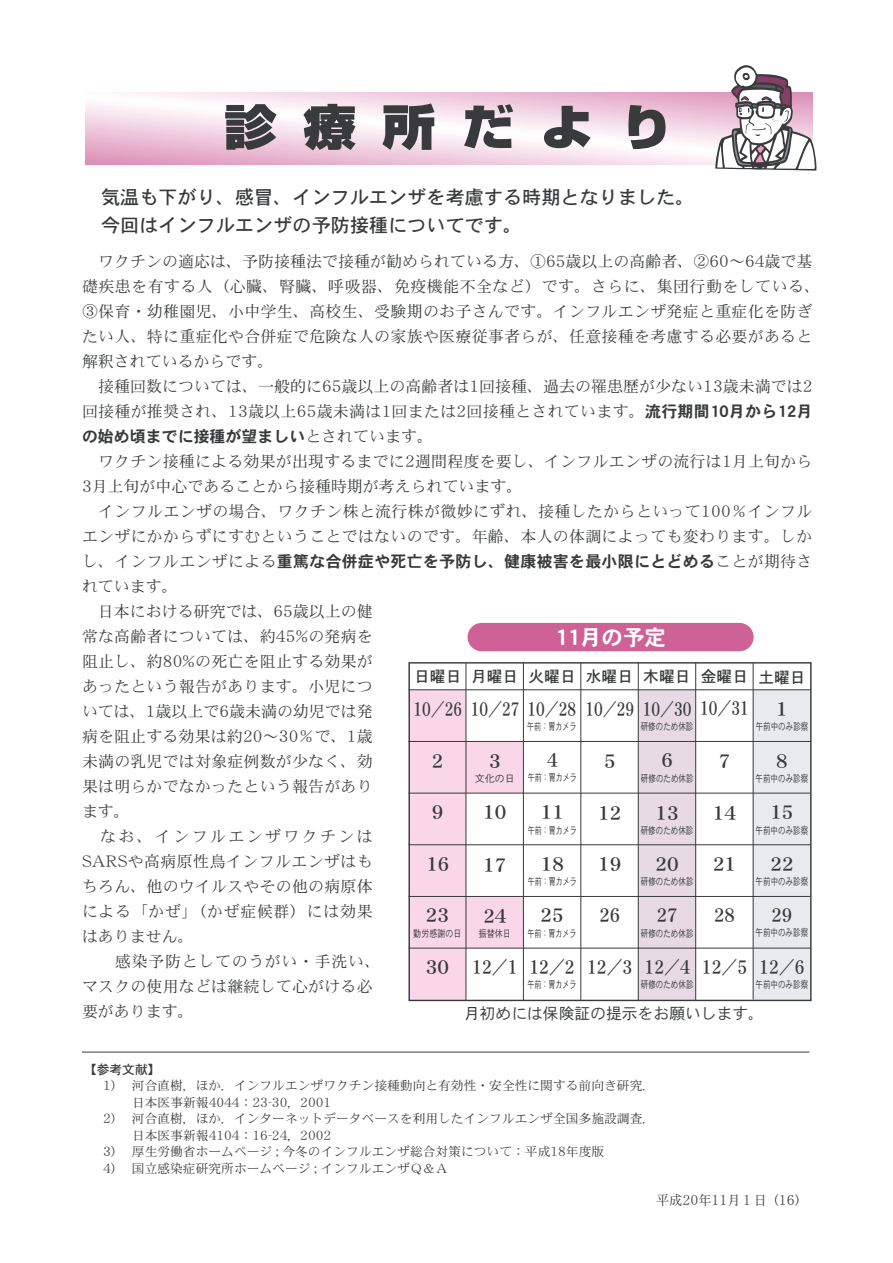
<style>
.page{position:relative;width:893px;height:1263px;background:#fff}
.page>*{position:absolute;margin:0;border:0;box-sizing:border-box;transform-origin:0 0}
.t1{font:900 47.85px "Shin Go";letter-spacing:.49em;color:#383a3b;scale:1.11 1}
.t2{font:21.6px "DFPHS Gothic CID W7";color:#fff}
.t3{font:19.2px/27.6px "DFPHS Gothic CID W5";color:#383a3b}
.t4{font:18.6px "DFPHS Mincho CID W7";color:#383a3b}
.t5{font:18.6px "DFPHS Mincho CID W7";color:#383a3b;scale:.75 1}
.t6{font:18.6px "DFPHS Mincho CID W7";color:#383a3b;scale:.85 1}
.t7{font:18.6px "DFPHS Mincho CID W7";color:#383a3b;scale:.9 1}
.t8{font:15.9px/25px "DFPHS Mincho CID W3";letter-spacing:.015em;color:#383a3b}
.t9{font:15.9px "DFPHS Gothic CID W7";letter-spacing:.015em;color:#383a3b}
.t10{font:15.9px "DFPHS Mincho CID W3";letter-spacing:.045em;color:#383a3b}
.t11{font:15.9px "DFPHS Mincho CID W3";letter-spacing:.15em;color:#383a3b}
.t12{font:15.75px "DFPHS Gothic CID W5";color:#383a3b}
.t13{font:15.75px "DFPHS Gothic CID W3";color:#383a3b}
.t14{font:13.8px "DFPHS Mincho CID W3";color:#383a3b;scale:.95 1}
.t15{font:12.75px/16.5px "DFPHS Mincho CID W3";color:#383a3b}
.t16{font:12.75px "DFPHS Gothic CID W5";color:#383a3b}
.t17{font:10.05px "DFPHS Gothic CID W3";color:#383a3b;scale:.75 1}
.t18{font:10.05px "DFPHS Gothic CID W3";color:#383a3b;scale:.7 1}
.t19{font:10.05px "DFPHS Gothic CID W3";color:#383a3b;scale:.8 1}
.t20{font:10.05px "DFPHS Gothic CID W3";color:#383a3b}
.s1{font-family:"DFPHS Gothic CID W7"}
.s2{font-family:"DFPHS Mincho CID W3"}
</style>
<div class="page">
<svg style="left:85px;top:96px;width:630px;height:65px"></svg>
<svg style="left:715px;top:65px;width:102px;height:106px"></svg>
<div style="left:466px;top:742px;width:57px;height:51px;background:#f9d7e9"></div>
<div style="left:409px;top:690px;width:57px;height:310px;background:#f9d7e9"></div>
<div style="left:753px;top:690px;width:57px;height:51px;background:#e9eaed"></div>
<div style="left:639px;top:741px;width:56px;height:52px;background:#e7dae4"></div>
<div style="left:466px;top:897px;width:57px;height:51px;background:#f9d7e9"></div>
<div style="left:638px;top:690px;width:57px;height:51px;background:#e7dae4"></div>
<div style="left:753px;top:742px;width:57px;height:51px;background:#e9eaed"></div>
<div style="left:638px;top:793px;width:57px;height:54px;background:#e7dae4"></div>
<div style="left:638px;top:845px;width:57px;height:52px;background:#e7dae4"></div>
<div style="left:638px;top:897px;width:57px;height:51px;background:#e7dae4"></div>
<div style="left:753px;top:896px;width:57px;height:52px;background:#e9eaed"></div>
<div style="left:638px;top:948px;width:57px;height:52px;background:#e7dae4"></div>
<div style="left:753px;top:948px;width:57px;height:52px;background:#e9eaed"></div>
<div style="left:467px;top:623px;width:286px;height:28px;background:#ce6297;border-radius:14px"></div>
<div style="left:753px;top:793px;width:57px;height:52px;background:#e9eaed"></div>
<div style="left:753px;top:845px;width:57px;height:51px;background:#e9eaed"></div>
<hr style="left:408px;top:793px;width:402px;height:1px;background:#383a3b">
<hr style="left:638px;top:662px;width:1px;height:338px;background:#383a3b">
<hr style="left:408px;top:844px;width:402px;height:1px;background:#383a3b">
<hr style="left:523px;top:663px;width:1px;height:337px;background:#383a3b">
<hr style="left:752px;top:663px;width:1px;height:336px;background:#383a3b">
<hr style="left:695px;top:662px;width:1px;height:338px;background:#383a3b">
<hr style="left:408px;top:896px;width:402px;height:1px;background:#383a3b">
<hr style="left:408px;top:948px;width:402px;height:1px;background:#383a3b">
<hr style="left:580px;top:662px;width:1px;height:338px;background:#383a3b">
<hr style="left:465px;top:663px;width:1px;height:337px;background:#383a3b">
<hr style="left:408px;top:689px;width:403px;height:1px;background:#383a3b">
<hr style="left:408px;top:741px;width:403px;height:1px;background:#383a3b">
<div style="left:408px;top:662px;width:403px;height:339px;border:1px solid #383a3b"></div>
<hr style="left:82px;top:1052px;width:727px;height:1px;background:#383a3b">
<h1 class="t1" style="left:224px;top:109px;width:406px">診療所だより</h1>
<p class="t3" style="left:101px;top:186px;width:595px">気温も下がり、感冒、インフルエンザを考慮する時期となりました。今回はインフルエンザの予防接種についてです。</p>
<p class="t8" style="left:82px;top:251px;width:740px;text-indent:16px">ワクチンの適応は、予防接種法で接種が勧められている方、①65歳以上の高齢者、②60～64歳で基礎疾患を有する人（心臓、腎臓、呼吸器、免疫機能不全など）です。さらに、集団行動をしている、③保育・幼稚園児、小中学生、高校生、受験期のお子さんです。インフルエンザ発症と重症化を防ぎたい人、特に重症化や合併症で危険な人の家族や医療従事者らが、任意接種を考慮する必要があると解釈されているからです。</p>
<p class="t8" style="left:82px;top:376px;width:732px;text-align:right">接種回数については、一般的に65歳以上の高齢者は1回接種、過去の罹患歴が少ない13歳未満では2回接種が推奨され、13歳以上65歳未満は1回または2回接種とされています。<span class="s1">流行期間10月から12月</span></p>
<p class="t9" style="left:82px;top:430px;width:352px">の始め頃までに接種が望ましい<span class="s2">とされています。</span></p>
<p class="t8" style="left:82px;top:451px;width:732px;text-indent:16px">ワクチン接種による効果が出現するまでに2週間程度を要し、インフルエンザの流行は1月上旬から<br>3月上旬が中心であることから接種時期が考えられています。</p>
<p class="t8" style="left:82px;top:501px;width:732px;text-align:right">インフルエンザの場合、ワクチン株と流行株が微妙にずれ、接種したからといって100％インフルエンザにかからずにすむということではないのです。年齢、本人の体調によっても変わります。しか</p>
<p class="t9" style="left:82px;top:555px;width:732px"><span class="s2">し、インフルエンザによる</span>重篤な合併症や死亡を予防し、健康被害を最小限にとどめる<span class="s2">ことが期待さ</span></p>
<p class="t8" style="left:82px;top:576px;width:97px">れています。</p>
<p class="t8" style="left:98px;top:601px;width:276px">日本における研究では、65歳以上の健</p>
<p class="t8" style="left:82px;top:626px;width:292px">常な高齢者については、約45%の発病を</p>
<p class="t8" style="left:82px;top:651px;width:292px">阻止し、約80%の死亡を阻止する効果が</p>
<p class="t8" style="left:82px;top:676px;width:292px">あったという報告があります。小児につ</p>
<p class="t8" style="left:82px;top:701px;width:292px">いては、1歳以上で6歳未満の幼児では発</p>
<p class="t8" style="left:82px;top:726px;width:292px">病を阻止する効果は約20～30％で、1歳</p>
<p class="t8" style="left:82px;top:751px;width:292px">未満の乳児では対象症例数が少なく、効</p>
<p class="t8" style="left:82px;top:776px;width:292px">果は明らかでなかったという報告があり</p>
<p class="t8" style="left:82px;top:801px;width:49px">ます。</p>
<p class="t11" style="left:100px;top:830px;width:274px">なお、インフルエンザワクチンは</p>
<p class="t8" style="left:82px;top:851px;width:292px">SARSや高病原性鳥インフルエンザはも</p>
<p class="t8" style="left:82px;top:876px;width:292px">ちろん、他のウイルスやその他の病原体</p>
<p class="t10" style="left:82px;top:905px;width:292px">による「かぜ」（かぜ症候群）には効果</p>
<p class="t8" style="left:82px;top:926px;width:113px">はありません。</p>
<p class="t10" style="left:115px;top:955px;width:267px">感染予防としてのうがい・手洗い、</p>
<p class="t8" style="left:82px;top:976px;width:292px">マスクの使用などは継続して心がける必</p>
<p class="t8" style="left:82px;top:1001px;width:113px">要があります。</p>
<h2 class="t2" style="left:555px;top:629px;width:112px">11月の予定</h2>
<p class="t12" style="left:414px;top:670px;width:393px">日曜日 月曜日 火曜日 水曜日 木曜日 金曜日 土曜日</p>
<p class="t5" style="left:700px;top:701px;width:66px">10／31</p>
<p class="t5" style="left:470px;top:702px;width:142px">10／27 10／28</p>
<p class="t18" style="left:527px;top:723px;width:72px">午前：胃カメラ</p>
<p class="t5" style="left:413px;top:702px;width:66px">10／26</p>
<p class="t5" style="left:642px;top:702px;width:66px">10／30</p>
<p class="t17" style="left:640px;top:723px;width:72px">研修のため休診</p>
<p class="t5" style="left:585px;top:702px;width:66px">10／29</p>
<p class="t4" style="left:604px;top:754px;width:13px">5</p>
<p class="t4" style="left:776px;top:702px;width:13px">1</p>
<p class="t17" style="left:755px;top:722px;width:72px">午前中のみ診察</p>
<p class="t7" style="left:547px;top:753px;width:13px">4</p>
<p class="t18" style="left:527px;top:774px;width:72px">午前：胃カメラ</p>
<p class="t4" style="left:661px;top:753px;width:13px">6</p>
<p class="t17" style="left:641px;top:774px;width:72px">研修のため休診</p>
<p class="t4" style="left:718px;top:754px;width:13px">7</p>
<p class="t4" style="left:776px;top:754px;width:13px">8</p>
<p class="t17" style="left:755px;top:774px;width:72px">午前中のみ診察</p>
<p class="t4" style="left:489px;top:754px;width:13px">3</p>
<p class="t20" style="left:474px;top:774px;width:42px">文化の日</p>
<p class="t4" style="left:432px;top:754px;width:13px">2</p>
<p class="t4" style="left:432px;top:805px;width:13px">9</p>
<p class="t4" style="left:540px;top:805px;width:25px">11</p>
<p class="t18" style="left:527px;top:826px;width:72px">午前：胃カメラ</p>
<p class="t4" style="left:483px;top:805px;width:25px">10</p>
<p class="t4" style="left:713px;top:806px;width:25px">14</p>
<p class="t4" style="left:770px;top:805px;width:25px">15</p>
<p class="t17" style="left:755px;top:826px;width:72px">午前中のみ診察</p>
<p class="t4" style="left:770px;top:857px;width:25px">22</p>
<p class="t17" style="left:755px;top:877px;width:72px">午前中のみ診察</p>
<p class="t4" style="left:598px;top:806px;width:25px">12</p>
<p class="t4" style="left:655px;top:806px;width:25px">13</p>
<p class="t17" style="left:640px;top:827px;width:72px">研修のため休診</p>
<p class="t4" style="left:713px;top:857px;width:25px">21</p>
<p class="t4" style="left:426px;top:857px;width:25px">16</p>
<p class="t4" style="left:540px;top:857px;width:25px">18</p>
<p class="t18" style="left:527px;top:877px;width:72px">午前：胃カメラ</p>
<p class="t4" style="left:598px;top:857px;width:25px">19</p>
<p class="t7" style="left:599px;top:908px;width:25px">26</p>
<p class="t4" style="left:655px;top:857px;width:25px">20</p>
<p class="t17" style="left:640px;top:878px;width:72px">研修のため休診</p>
<p class="t4" style="left:483px;top:858px;width:25px">17</p>
<p class="t7" style="left:714px;top:908px;width:25px">28</p>
<p class="t7" style="left:771px;top:908px;width:25px">29</p>
<p class="t17" style="left:755px;top:929px;width:82px">午前中のみ診察　</p>
<p class="t4" style="left:426px;top:908px;width:25px">23</p>
<p class="t19" style="left:413px;top:929px;width:62px">勤労感謝の日</p>
<p class="t4" style="left:426px;top:960px;width:25px">30</p>
<p class="t7" style="left:656px;top:908px;width:25px">27</p>
<p class="t17" style="left:640px;top:929px;width:72px">研修のため休診</p>
<p class="t4" style="left:540px;top:908px;width:25px">25</p>
<p class="t18" style="left:527px;top:929px;width:72px">午前：胃カメラ</p>
<p class="t4" style="left:483px;top:909px;width:25px">24</p>
<p class="t19" style="left:479px;top:929px;width:42px">振替休日</p>
<p class="t6" style="left:702px;top:960px;width:122px">12／5 12／6</p>
<p class="t17" style="left:755px;top:981px;width:82px">午前中のみ診察　</p>
<p class="t6" style="left:472px;top:960px;width:55px">12／1</p>
<p class="t6" style="left:587px;top:960px;width:122px">12／3 12／4</p>
<p class="t17" style="left:640px;top:981px;width:72px">研修のため休診</p>
<p class="t6" style="left:529px;top:960px;width:55px">12／2</p>
<p class="t18" style="left:527px;top:981px;width:72px">午前：胃カメラ</p>
<p class="t13" style="left:464px;top:1007px;width:301px">月初めには保険証の提示をお願いします。</p>
<p class="t16" style="left:84px;top:1064px;width:78px">【参考文献】</p>
<p class="t15" style="left:132px;top:1079px;width:524px;text-indent:-29px">1) 河合直樹，ほか．インフルエンザワクチン接種動向と有効性・安全性に関する前向き研究．日本医事新報4044：23-30，2001</p>
<p class="t15" style="left:132px;top:1112px;width:524px;text-indent:-29px">2) 河合直樹，ほか．インターネットデータベースを利用したインフルエンザ全国多施設調査．日本医事新報4104：16-24，2002</p>
<p class="t15" style="left:103px;top:1145px;width:502px">3) 厚生労働省ホームページ ; 今冬のインフルエンザ総合対策について：平成18年度版</p>
<p class="t15" style="left:103px;top:1161px;width:347px">4) 国立感染症研究所ホームページ ; インフルエンザＱ＆Ａ</p>
<p class="t14" style="left:656px;top:1195px;width:161px">平成20年11月１日（16）</p>
</div>
